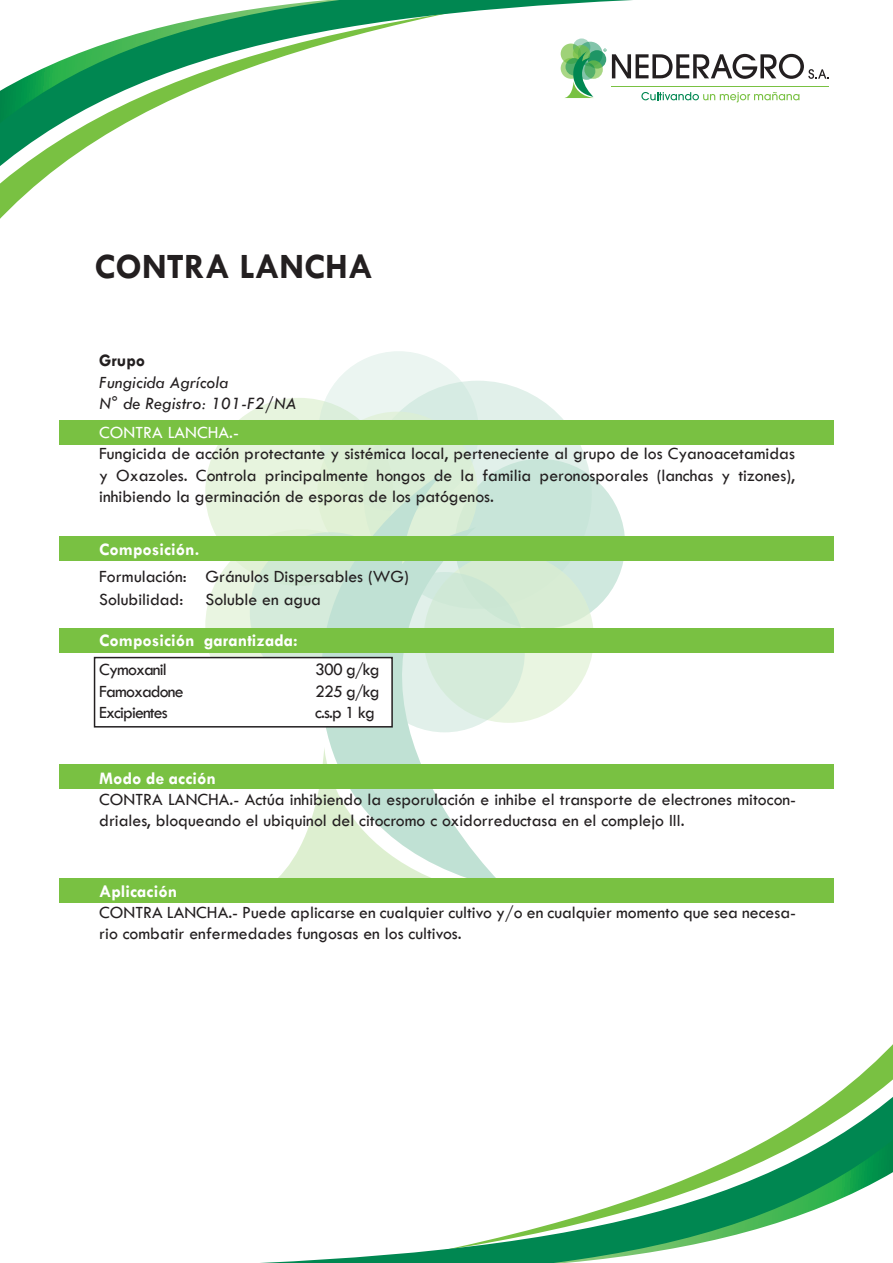
<style>
.page{position:relative;width:893px;height:1263px;background:#fff}
.page>*{position:absolute;margin:0;border:0;box-sizing:border-box;transform-origin:0 0}
.t1{font:700 36px "Tw Cen";color:#231f20}
.t2{font:italic 18px "Tw Cen";color:#231f20}
.t3{font:17.7px/21.3px "Tw Cen";color:#231f20}
.t4{font:700 17.7px "Tw Cen";color:#fff}
.t5{font:17.7px "Tw Cen";letter-spacing:-.05em;color:#231f20}
.t6{font:italic 17.7px "Tw Cen";color:#231f20}
.t7{font:17.7px "Tw Cen";color:#fff}
.t8{font:700 17.7px "Tw Cen";color:#231f20}
</style>
<div class="page">
<div style="left:205px;top:529px;width:194px;height:194px;background:#e9f5e1;border-radius:50%"></div>
<div style="left:205px;top:398px;width:188px;height:188px;background:#e7f4de;border-radius:50%"></div>
<svg style="left:319px;top:351px;width:160px;height:160px;background:#e9f4ee"></svg>
<div style="left:364px;top:381px;width:228px;height:228px;background:#e1f0ea;border-radius:50%"></div>
<div style="left:455px;top:459px;width:170px;height:170px;background:#c8e5d9;border-radius:50%"></div>
<svg style="left:424px;top:553px;width:170px;height:170px;fill:#d8ecd4"></svg>
<div style="left:317px;top:412px;width:161px;height:160px;background:#daeed7;border-radius:50%"></div>
<div style="left:364px;top:572px;width:161px;height:160px;background:#d5ebda;border-radius:50%"></div>
<div style="left:250px;top:532px;width:160px;height:160px;background:#d5ebdb;border-radius:50%"></div>
<svg style="left:289px;top:471px;width:218px;height:276px"></svg>
<svg style="left:239px;top:747px;width:274px;height:132px"></svg>
<svg style="left:791px;top:1074px;width:102px;height:52px"></svg>
<svg style="left:260px;top:1126px;width:633px;height:137px"></svg>
<svg style="left:0;top:137px;width:102px;height:52px"></svg>
<svg style="left:0;top:0;width:633px;height:137px"></svg>
<div style="left:561px;top:58px;width:21px;height:21px;background:#a9d786;border-radius:50%"></div>
<div style="left:561px;top:44px;width:20px;height:20px;background:#9fd278;border-radius:50%"></div>
<svg style="left:573px;top:38px;width:17px;height:18px"></svg>
<svg style="left:578px;top:42px;width:25px;height:24px"></svg>
<svg style="left:588px;top:50px;width:18px;height:19px"></svg>
<svg style="left:584px;top:60px;width:19px;height:19px"></svg>
<svg style="left:573px;top:45px;width:17px;height:17px"></svg>
<div style="left:578px;top:62px;width:17px;height:18px;background:#56af6b;border-radius:50%"></div>
<svg style="left:564px;top:51px;width:30px;height:47px"></svg>
<hr style="left:612px;top:86px;width:217px;height:1px;background:#79c142">
<svg style="left:641px;top:92px;width:158px;height:11px"></svg>
<svg style="left:603px;top:49px;width:226px;height:30px"></svg>
<div style="left:59px;top:764px;width:775px;height:25px;background:#79c142"></div>
<div style="left:59px;top:879px;width:775px;height:24px;background:#79c142"></div>
<div style="left:59px;top:420px;width:775px;height:24px;background:#79c142"></div>
<div style="left:59px;top:536px;width:775px;height:25px;background:#79c142"></div>
<div style="left:59px;top:628px;width:775px;height:24px;background:#79c142"></div>
<div style="left:94px;top:657px;width:299px;height:70px;background:#fff;border:2px solid #231f20"></div>
<h1 class="t1" style="left:95px;top:245px;width:280px">CONTRA LANCHA</h1>
<p class="t8" style="left:99px;top:350px;width:48px">Grupo</p>
<p class="t6" style="left:99px;top:371px;width:131px">Fungicida Agrícola</p>
<p class="t2" style="left:99px;top:392px;width:199px">N° de Registro: 101-F2/NA</p>
<p class="t7" style="left:99px;top:422px;width:141px">CONTRA LANCHA.-</p>
<p class="t3" style="left:99px;top:443px;width:697px;text-align:justify">Fungicida de acción protectante y sistémica local, perteneciente al grupo de los Cyanoacetamidas y Oxazoles. Controla principalmente hongos de la familia peronosporales (lanchas y tizones), inhibiendo la germinación de esporas de los patógenos.</p>
<p class="t4" style="left:99px;top:539px;width:102px">Composición.</p>
<p class="t3" style="left:99px;top:565px;width:89px;line-height:22.5px">Formulación:<br>Solubilidad:</p>
<p class="t3" style="left:205px;top:565px;width:205px;line-height:22.5px">Gránulos Dispersables (WG)<br>Soluble en agua</p>
<p class="t4" style="left:99px;top:630px;width:200px">Composición garantizada:</p>
<p class="t5" style="left:99px;top:659px;width:69px">Cymoxanil</p>
<p class="t3" style="left:315px;top:659px;width:66px">300 g/kg</p>
<p class="t5" style="left:99px;top:680px;width:86px">Famoxadone</p>
<p class="t3" style="left:315px;top:680px;width:66px">225 g/kg</p>
<p class="t5" style="left:99px;top:701px;width:70px">Excipientes</p>
<p class="t3" style="left:315px;top:701px;width:61px">c.s.p 1 kg</p>
<p class="t4" style="left:99px;top:767px;width:118px">Modo de acción</p>
<p class="t3" style="left:99px;top:789px;width:698px">CONTRA LANCHA.- Actúa inhibiendo la esporulación e inhibe el transporte de electrones mitocon&shy;driales, bloqueando el ubiquinol del citocromo c oxidorreductasa en el complejo III.</p>
<p class="t4" style="left:99px;top:880px;width:79px">Aplicación</p>
<p class="t3" style="left:99px;top:902px;width:698px">CONTRA LANCHA.- Puede aplicarse en cualquier cultivo y/o en cualquier momento que sea necesa&shy;rio combatir enfermedades fungosas en los cultivos.</p>
</div>
